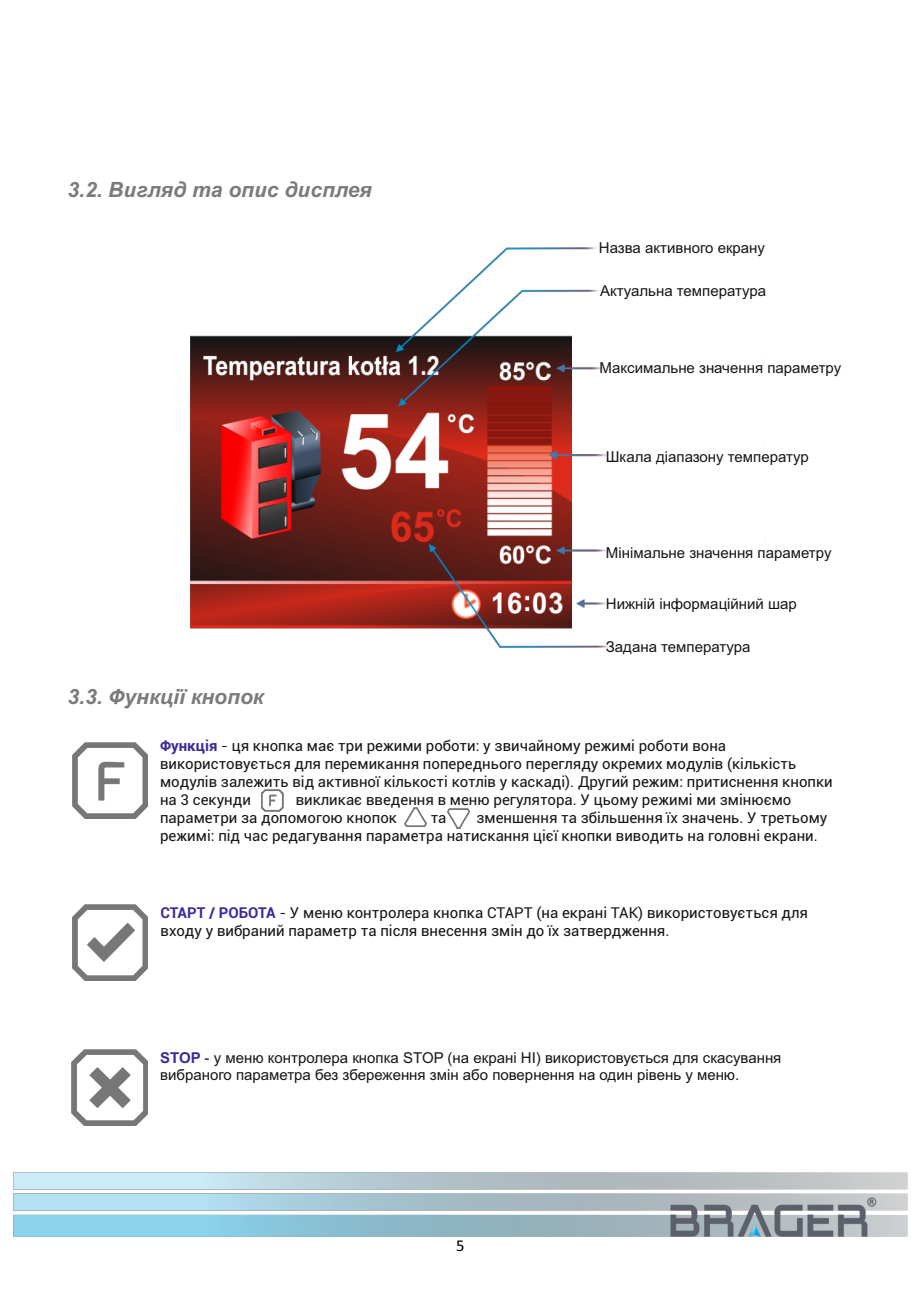
<style>
.page{position:relative;width:920px;height:1289px;background:#fff}
.page>*{position:absolute;margin:0;border:0;box-sizing:border-box;transform-origin:0 0}
.t1{font:italic 700 21px "Arial";color:#7b7b7b}
.t2{font:16.5px "Calibri";color:#000}
.t3{font:15px/18px "Roboto";color:#151616}
.t4{font:15px/16.8px "Arial";color:#151616}
.s1{font-weight:700;color:#3c2b99}
</style>
<div class="page">
<img style="left:14px;top:1172px;width:893px;height:64px">
<img style="left:72px;top:742px;width:76px;height:76px">
<img style="left:72px;top:904px;width:76px;height:76px">
<img style="left:72px;top:1049px;width:76px;height:76px">
<img style="left:190px;top:248px;width:577px;height:400px">
<img style="left:261px;top:789px;width:23px;height:22px">
<img style="left:447px;top:808px;width:23px;height:20px">
<img style="left:404px;top:807px;width:22px;height:19px">
<h1 class="t1" style="left:68px;top:181px;width:306px">3.2. Вигляд та опис дисплея</h1>
<h1 class="t1" style="left:68px;top:688px;width:197px">3.3. Функції кнопок</h1>
<p class="t4" style="left:599px;top:241px;width:168px">Назва активного екрану</p>
<p class="t4" style="left:600px;top:284px;width:168px">Актуальна температура</p>
<p class="t4" style="left:599px;top:361px;width:243px">Максимальне значення параметру</p>
<p class="t4" style="left:606px;top:449px;width:204px">Шкала діапазону температур</p>
<p class="t4" style="left:606px;top:545px;width:227px">Мінімальне значення параметру</p>
<p class="t4" style="left:606px;top:596px;width:192px">Нижній інформаційний шар</p>
<p class="t4" style="left:606px;top:639px;width:146px">Задана температура</p>
<p class="t3" style="left:160px;top:738px;width:674px"><span class="s1">Функція</span> - ця кнопка має три режими роботи: у звичайному режимі роботи вона використовується для перемикання попереднього перегляду окремих модулів (кількість модулів залежить від активної кількості котлів у каскаді). Другий режим: притиснення кнопки на 3 секунди</p>
<p class="t3" style="left:160px;top:792px;width:633px;text-indent:136px">викликає введення в меню регулятора. У цьому режимі ми змінюємо параметри за допомогою кнопок</p>
<p class="t3" style="left:160px;top:810px;width:668px;text-indent:316px">зменшення та збільшення їх значень. У третьому режимі: під час редагування параметра натискання цієї кнопки виводить на головні екрани.</p>
<p class="t3" style="left:431px;top:810px;width:17px">та</p>
<p class="t3" style="left:160px;top:905px;width:649px"><span class="s1">СТАРТ / РОБОТА</span> - У меню контролера кнопка СТАРТ (на екрані ТАК) використовується для входу у вибраний параметр та після внесення змін до їх затвердження.</p>
<p class="t4" style="left:160px;top:1050px;width:622px"><span class="s1">STOP</span> - у меню контролера кнопка STOP (на екрані НІ) використовується для скасування вибраного параметра без збереження змін або повернення на один рівень у меню.</p>
<p class="t2" style="left:456px;top:1238px;width:10px">5</p>
</div>
